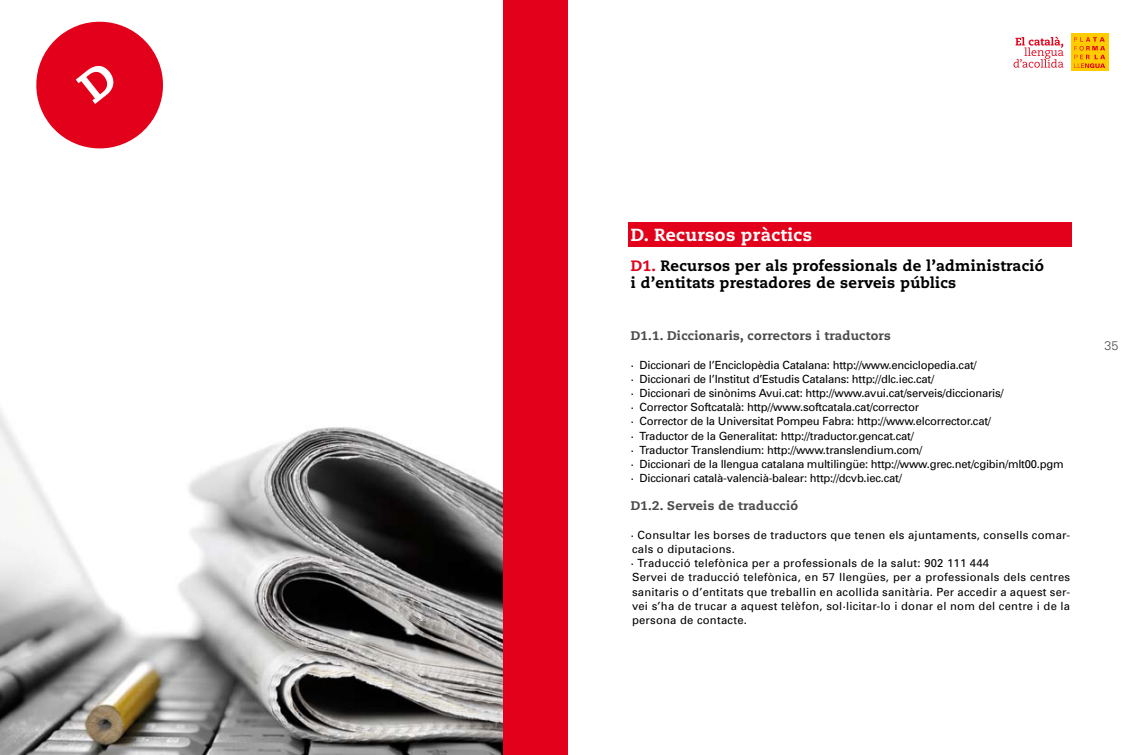
<style>
.page{position:relative;width:1134px;height:755px;background:#fff}
.page>*{position:absolute;margin:0;border:0;box-sizing:border-box;transform-origin:0 0}
.t1{font:800 17.5px "Caecilia";letter-spacing:.02em;color:#fff}
.t2{font:800 15px/16.2px "Caecilia";letter-spacing:.02em;color:#000}
.t3{font:800 12.5px "Caecilia";letter-spacing:.02em;color:#4b4b4d}
.t4{font:300 12.5px "Univers";color:#4b4b4d}
.t5{font:11.25px/14.1px "Univers";letter-spacing:-.02em;color:#000}
.t6{font:11.25px/14.1px "Univers";letter-spacing:.02em;color:#000}
.s1{color:#e2001a}
</style>
<div class="page">
<svg style="left:1013px;top:36px;width:50px;height:32px"></svg>
<div style="left:1071px;top:33px;width:38px;height:38px;background:#fc0"></div>
<svg style="left:1074px;top:37px;width:31px;height:31px"></svg>
<div style="left:628px;top:222px;width:444px;height:25px;background:#e2001a"></div>
<img style="left:0;top:410px;width:503px;height:345px">
<div style="left:503px;top:0;width:64px;height:755px;background:#e2001a"></div>
<svg style="left:36px;top:21px;width:127px;height:128px"></svg>
<h1 class="t1" style="left:631px;top:224px;width:183px">D. Recursos pràctics</h1>
<h2 class="t2" style="left:631px;top:258px;width:415px"><span class="s1">D1.</span> Recursos per als professionals de l’administració i d’entitats prestadores de serveis públics</h2>
<p class="t3" style="left:631px;top:328px;width:262px">D1.1. Diccionaris, correctors i traductors</p>
<p class="t5" style="left:631px;top:358px;width:434px">· Diccionari de l’Enciclopèdia Catalana: http://www.enciclopedia.cat/<br>· Diccionari de l’Institut d’Estudis Catalans: http://dlc.iec.cat/<br>· Diccionari de sinònims Avui.cat: http://www.avui.cat/serveis/diccionaris/<br>· Corrector Softcatalà: http//www.softcatala.cat/corrector<br>· Corrector de la Universitat Pompeu Fabra: http://www.elcorrector.cat/<br>· Traductor de la Generalitat: http://traductor.gencat.cat/<br>· Traductor Translendium: http://www.translendium.com/<br>· Diccionari de la llengua catalana multilingüe: http://www.grec.net/cgibin/mlt00.pgm · Diccionari català-valencià-balear: http://dcvb.iec.cat/</p>
<p class="t3" style="left:631px;top:498px;width:169px">D1.2. Serveis de traducció</p>
<p class="t6" style="left:631px;top:528px;width:441px">· Consultar les borses de traductors que tenen els ajuntaments, consells comar&shy;cals o diputacions.<br>· Traducció telefònica per a professionals de la salut: 902 111 444<br>Servei de traducció telefònica, en 57 llengües, per a professionals dels centres sanitaris o d’entitats que treballin en acollida sanitària. Per accedir a aquest ser&shy;vei s’ha de trucar a aquest telèfon, sol·licitar-lo i donar el nom del centre i de la persona de contacte.</p>
<p class="t4" style="left:1104px;top:338px;width:15px">35</p>
</div>
